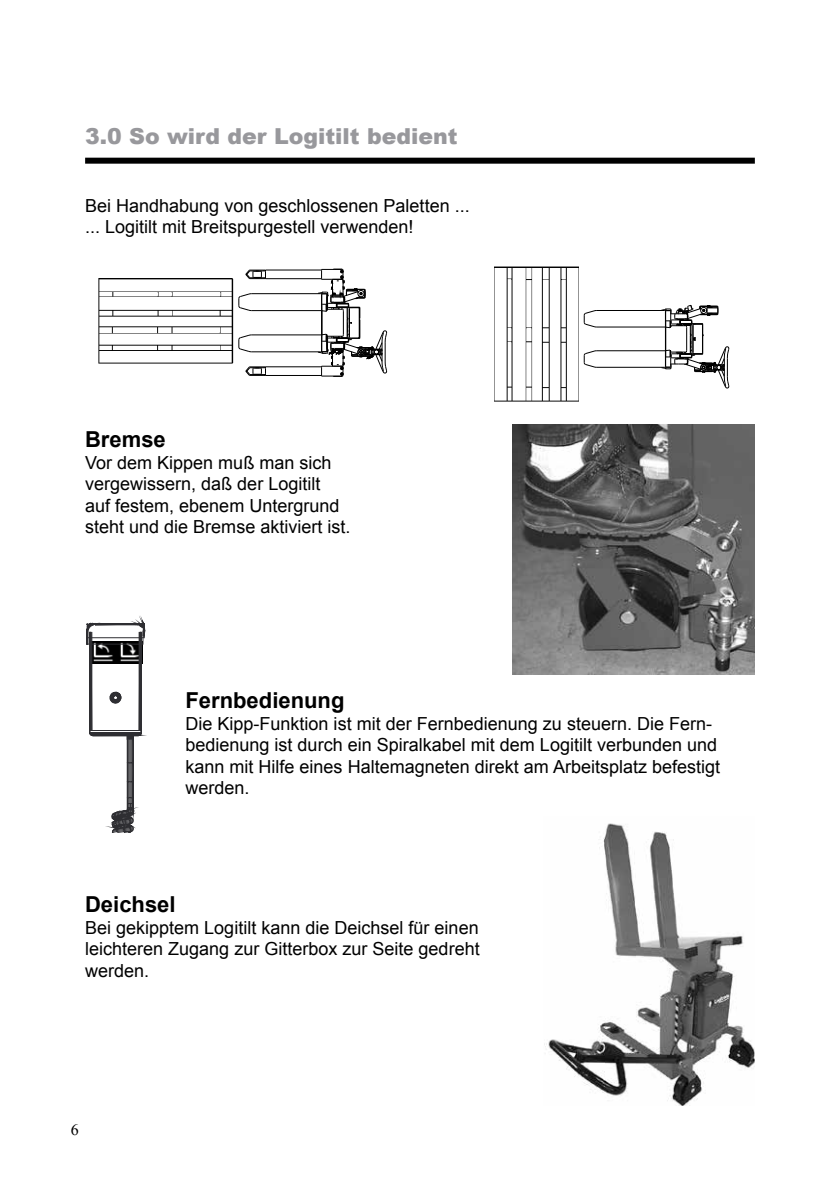
<style>
.page{position:relative;width:840px;height:1191px;background:#fff}
.page>*{position:absolute;margin:0;border:0;box-sizing:border-box;transform-origin:0 0}
.t1{font:900 22px "Arial";color:#98989c}
.t2{font:700 22px "Arial";color:#000}
.t3{font:18px/21.6px "Arial";color:#000}
.t4{font:16px "Times New Roman";color:#000}
</style>
<div class="page">
<img style="left:142px;top:279px;width:92px;height:84px">
<img style="left:494px;top:266px;width:84px;height:135px">
<hr style="left:596px;top:367px;width:67px;height:1px;background:#000">
<hr style="left:596px;top:350px;width:69px;height:1px;background:#000">
<svg style="left:583px;top:350px;width:14px;height:18px"></svg>
<hr style="left:596px;top:327px;width:69px;height:1px;background:#000">
<hr style="left:596px;top:310px;width:67px;height:1px;background:#000">
<svg style="left:583px;top:310px;width:14px;height:17px"></svg>
<svg style="left:661px;top:305px;width:67px;height:84px"></svg>
<hr style="left:265px;top:270px;width:56px;height:1px;background:#000">
<hr style="left:265px;top:278px;width:56px;height:1px;background:#000">
<hr style="left:265px;top:366px;width:56px;height:1px;background:#000">
<hr style="left:265px;top:375px;width:56px;height:1px;background:#000">
<hr style="left:251px;top:351px;width:69px;height:1px;background:#000">
<hr style="left:251px;top:334px;width:70px;height:1px;background:#000">
<svg style="left:238px;top:334px;width:14px;height:18px"></svg>
<hr style="left:251px;top:310px;width:70px;height:1px;background:#000">
<hr style="left:251px;top:293px;width:69px;height:1px;background:#000">
<svg style="left:238px;top:293px;width:14px;height:18px"></svg>
<svg style="left:245px;top:270px;width:21px;height:9px"></svg>
<svg style="left:245px;top:366px;width:21px;height:10px"></svg>
<svg style="left:318px;top:269px;width:69px;height:108px"></svg>
<img style="left:512px;top:424px;width:242px;height:250px">
<img style="left:544px;top:823px;width:210px;height:283px">
<svg style="left:91px;top:157px;width:51px;height:207px"></svg>
<svg style="left:86px;top:616px;width:61px;height:217px"></svg>
<div style="left:85px;top:158px;width:669px;height:6px;background:#000"></div>
<p class="t1" style="left:85px;top:122px;width:374px">3.0 So wird der Logitilt bedient</p>
<p class="t3" style="left:85px;top:195px;width:386px">Bei Handhabung von geschlossenen Paletten ... ... Logitilt mit Breitspurgestell verwenden!</p>
<p class="t2" style="left:85px;top:424px;width:82px">Bremse</p>
<p class="t3" style="left:85px;top:452px;width:267px">Vor dem Kippen muß man sich vergewissern, daß der Logitilt<br>auf festem, ebenem Untergrund steht und die Bremse aktiviert ist.</p>
<p class="t2" style="left:185px;top:685px;width:160px">Fernbedienung</p>
<p class="t3" style="left:185px;top:712px;width:536px">Die Kipp-Funktion ist mit der Fernbedienung zu steuern. Die Fern&shy;bedienung ist durch ein Spiralkabel mit dem Logitilt verbunden und kann mit Hilfe eines Haltemagneten direkt am Arbeitsplatz befestigt werden.</p>
<p class="t2" style="left:85px;top:889px;width:92px">Deichsel</p>
<p class="t3" style="left:85px;top:916px;width:396px;text-align:justify">Bei gekipptem Logitilt kann die Deichsel für einen leichteren Zugang zur Gitterbox zur Seite gedreht werden.</p>
<p class="t4" style="left:71px;top:1119px;width:9px">6</p>
</div>
